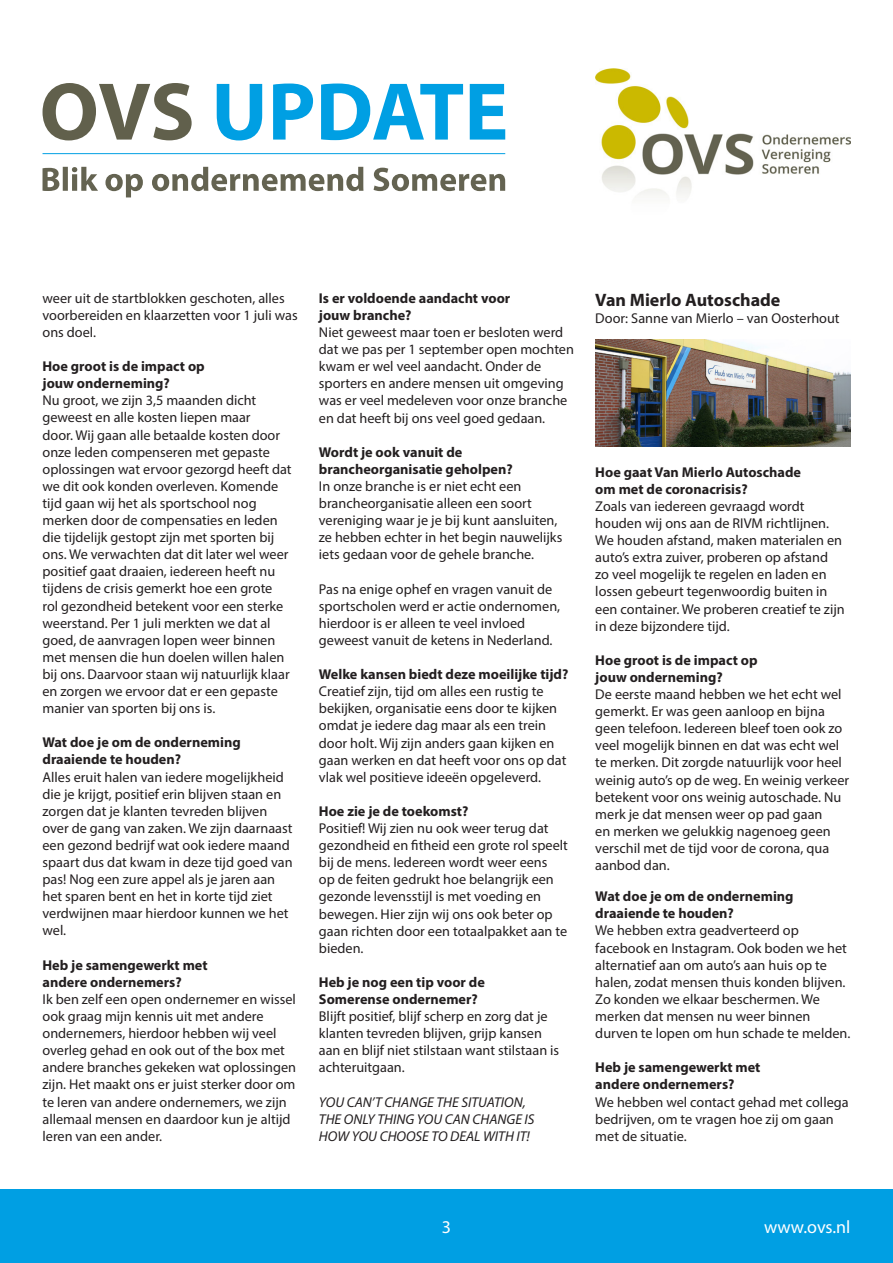
<style>
.page{position:relative;width:893px;height:1263px;background:#fff}
.page>*{position:absolute;margin:0;border:0;box-sizing:border-box;transform-origin:0 0}
.t1{font:700 18px "Myriad Pro";color:#231f20}
.t2{font:18px "Myriad Pro";color:#fff}
.t3{font:14.25px/17.1px "Myriad Pro";color:#231f20}
.t4{font:700 14.25px/17.1px "Myriad Pro";color:#231f20}
.t5{font:italic 14.25px "Myriad Pro";color:#231f20}
</style>
<div class="page">
<div style="left:0;top:1189px;width:893px;height:74px;background:#009fe3"></div>
<img style="left:595px;top:69px;width:255px;height:127px">
<svg style="left:43px;top:167px;width:462px;height:30px"></svg>
<svg style="left:217px;top:84px;width:288px;height:56px"></svg>
<svg style="left:43px;top:83px;width:149px;height:57px"></svg>
<hr style="left:43px;top:153px;width:462px;height:1px;background:#009fe3">
<img style="left:595px;top:340px;width:255px;height:107px">
<p class="t3" style="left:43px;top:289px;width:257px">weer uit de startblokken geschoten, alles voorbereiden en klaarzetten voor 1 juli was ons doel.</p>
<p class="t4" style="left:43px;top:357px;width:164px">Hoe groot is de impact op</p>
<p class="t4" style="left:43px;top:374px;width:129px">jouw onderneming?</p>
<p class="t3" style="left:43px;top:392px;width:251px">Nu groot, we zijn 3,5 maanden dicht geweest en alle kosten liepen maar<br>door. Wij gaan alle betaalde kosten door onze leden compenseren met gepaste oplossingen wat ervoor gezorgd heeft dat we dit ook konden overleven. Komende tijd gaan wij het als sportschool nog merken door de compensaties en leden die tijdelijk gestopt zijn met sporten bij ons. We verwachten dat dit later wel weer positief gaat draaien, iedereen heeft nu tijdens de crisis gemerkt hoe een grote rol gezondheid betekent voor een sterke weerstand. Per 1 juli merkten we dat al goed, de aanvragen lopen weer binnen met mensen die hun doelen willen halen bij ons. Daarvoor staan wij natuurlijk klaar en zorgen we ervoor dat er een gepaste manier van sporten bij ons is.</p>
<p class="t4" style="left:43px;top:733px;width:200px">Wat doe je om de onderneming draaiende te houden?</p>
<p class="t3" style="left:43px;top:768px;width:252px">Alles eruit halen van iedere mogelijkheid die je krijgt, positief erin blijven staan en zorgen dat je klanten tevreden blijven over de gang van zaken. We zijn daarnaast een gezond bedrijf wat ook iedere maand spaart dus dat kwam in deze tijd goed van pas! Nog een zure appel als je jaren aan het sparen bent en het in korte tijd ziet verdwijnen maar hierdoor kunnen we het wel.</p>
<p class="t4" style="left:43px;top:956px;width:167px">Heb je samengewerkt met</p>
<p class="t4" style="left:43px;top:973px;width:141px">andere ondernemers?</p>
<p class="t3" style="left:43px;top:990px;width:255px">Ik ben zelf een open ondernemer en wissel ook graag mijn kennis uit met andere ondernemers, hierdoor hebben wij veel overleg gehad en ook out of the box met andere branches gekeken wat oplossingen zijn. Het maakt ons er juist sterker door om te leren van andere ondernemers, we zijn allemaal mensen en daardoor kun je altijd leren van een ander.</p>
<p class="t4" style="left:319px;top:289px;width:193px">Is er voldoende aandacht voor</p>
<p class="t4" style="left:319px;top:306px;width:94px">jouw branche?</p>
<p class="t3" style="left:319px;top:323px;width:257px">Niet geweest maar toen er besloten werd dat we pas per 1 september open mochten kwam er wel veel aandacht. Onder de sporters en andere mensen uit omgeving was er veel medeleven voor onze branche en dat heeft bij ons veel goed gedaan.</p>
<p class="t4" style="left:319px;top:443px;width:195px">Wordt je ook vanuit de brancheorganisatie geholpen?</p>
<p class="t3" style="left:319px;top:477px;width:240px">In onze branche is er niet echt een brancheorganisatie alleen een soort vereniging waar je je bij kunt aansluiten,</p>
<p class="t3" style="left:319px;top:529px;width:245px">ze hebben echter in het begin nauwelijks iets gedaan voor de gehele branche.</p>
<p class="t3" style="left:319px;top:580px;width:243px">Pas na enige ophef en vragen vanuit de sportscholen werd er actie ondernomen, hierdoor is er alleen te veel invloed geweest vanuit de ketens in Nederland.</p>
<p class="t4" style="left:319px;top:665px;width:251px">Welke kansen biedt deze moeilijke tijd?</p>
<p class="t3" style="left:319px;top:683px;width:249px">Creatief zijn, tijd om alles een rustig te bekijken, organisatie eens door te kijken omdat je iedere dag maar als een trein door holt. Wij zijn anders gaan kijken en gaan werken en dat heeft voor ons op dat vlak wel positieve ideeën opgeleverd.</p>
<p class="t4" style="left:319px;top:802px;width:151px">Hoe zie je de toekomst?</p>
<p class="t3" style="left:319px;top:819px;width:251px">Positief! Wij zien nu ook weer terug dat gezondheid en fitheid een grote rol speelt bij de mens. Iedereen wordt weer eens<br>op de feiten gedrukt hoe belangrijk een gezonde levensstijl is met voeding en bewegen. Hier zijn wij ons ook beter op gaan richten door een totaalpakket aan te bieden.</p>
<p class="t4" style="left:319px;top:973px;width:168px">Heb je nog een tip voor de</p>
<p class="t4" style="left:319px;top:990px;width:160px">Somerense ondernemer?</p>
<p class="t3" style="left:319px;top:1007px;width:242px">Blijft positief, blijf scherp en zorg dat je klanten tevreden blijven, grijp kansen aan en blijf niet stilstaan want stilstaan is achteruitgaan.</p>
<p class="t5" style="left:319px;top:1093px;width:208px">YOU CAN’T CHANGE THE SITUATION,</p>
<p class="t5" style="left:319px;top:1110px;width:217px">THE ONLY THING YOU CAN CHANGE IS</p>
<p class="t5" style="left:319px;top:1127px;width:213px">HOW YOU CHOOSE TO DEAL WITH IT!</p>
<p class="t1" style="left:595px;top:288px;width:187px">Van Mierlo Autoschade</p>
<p class="t3" style="left:595px;top:309px;width:246px">Door: Sanne van Mierlo – van Oosterhout</p>
<p class="t4" style="left:595px;top:463px;width:207px">Hoe gaat Van Mierlo Autoschade</p>
<p class="t4" style="left:595px;top:480px;width:154px">om met de coronacrisis?</p>
<p class="t3" style="left:595px;top:497px;width:251px">Zoals van iedereen gevraagd wordt houden wij ons aan de RIVM richtlijnen.<br>We houden afstand, maken materialen en auto’s extra zuiver, proberen op afstand zo veel mogelijk te regelen en laden en lossen gebeurt tegenwoordig buiten in een container. We proberen creatief te zijn in deze bijzondere tijd.</p>
<p class="t4" style="left:595px;top:651px;width:164px">Hoe groot is de impact op</p>
<p class="t4" style="left:595px;top:668px;width:129px">jouw onderneming?</p>
<p class="t3" style="left:595px;top:685px;width:255px">De eerste maand hebben we het echt wel gemerkt. Er was geen aanloop en bijna geen telefoon. Iedereen bleef toen ook zo veel mogelijk binnen en dat was echt wel te merken. Dit zorgde natuurlijk voor heel weinig auto’s op de weg. En weinig verkeer betekent voor ons weinig autoschade. Nu merk je dat mensen weer op pad gaan<br>en merken we gelukkig nagenoeg geen verschil met de tijd voor de corona, qua aanbod dan.</p>
<p class="t4" style="left:595px;top:887px;width:200px">Wat doe je om de onderneming draaiende te houden?</p>
<p class="t3" style="left:595px;top:922px;width:253px">We hebben extra geadverteerd op facebook en Instagram. Ook boden we het alternatief aan om auto’s aan huis op te halen, zodat mensen thuis konden blijven.</p>
<p class="t3" style="left:595px;top:990px;width:257px">Zo konden we elkaar beschermen. We merken dat mensen nu weer binnen durven te lopen om hun schade te melden.</p>
<p class="t4" style="left:595px;top:1058px;width:167px">Heb je samengewerkt met</p>
<p class="t4" style="left:595px;top:1075px;width:141px">andere ondernemers?</p>
<p class="t3" style="left:595px;top:1093px;width:255px">We hebben wel contact gehad met collega bedrijven, om te vragen hoe zij om gaan met de situatie.</p>
<p class="t2" style="left:442px;top:1216px;width:11px">3</p>
<p class="t2" style="left:764px;top:1216px;width:88px">www.ovs.nl</p>
</div>
